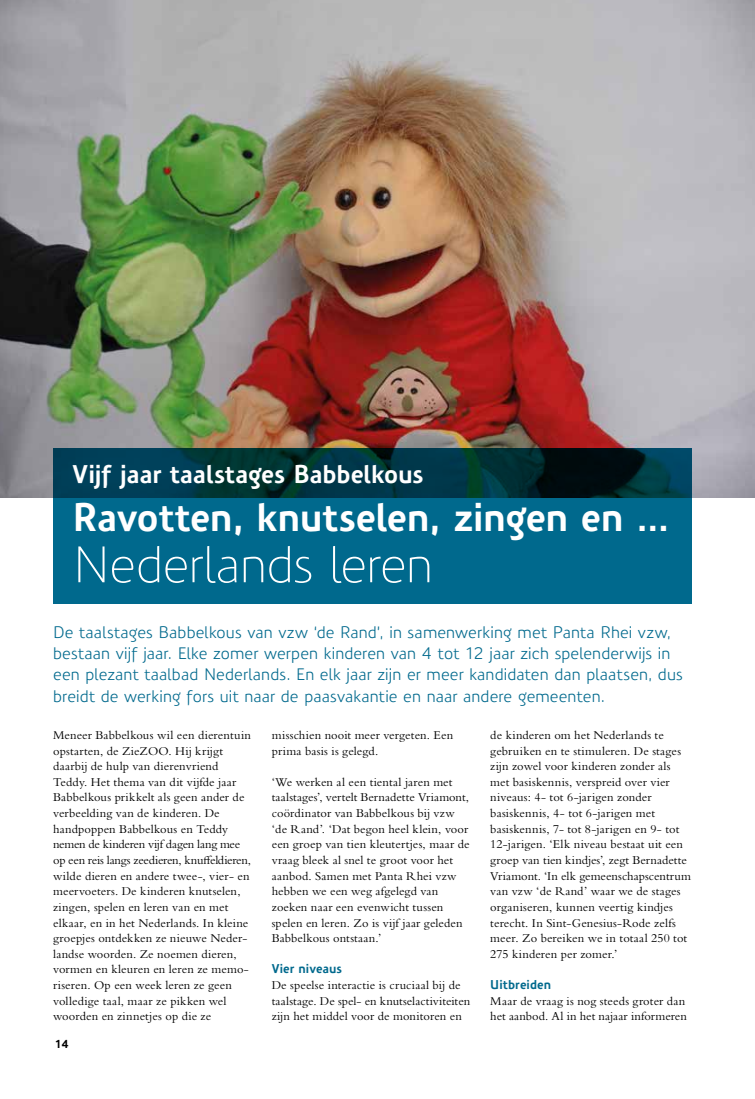
<style>
.page{position:relative;width:755px;height:1099px;background:#fff}
.page>*{position:absolute;margin:0;border:0;box-sizing:border-box;transform-origin:0 0}
.t1{font:300 50px "Precious Sans";letter-spacing:-.02em;color:#fff}
.t2{font:700 38.75px "Precious Sans";color:#fff}
.t3{font:700 25px "Precious Sans";color:#fff}
.t4{font:16.25px/21.2px "Precious Sans";letter-spacing:.005em;color:#00698d}
.t5{font:12.5px/15.6px "Bembo Std";letter-spacing:.01em;color:#000}
.t6{font:700 12.5px "Precious Sans";color:#00698d}
.t7{font:700 11.25px "Precious Sans";color:#000}
</style>
<div class="page">
<img style="left:0;top:0;width:755px;height:498px">
<svg style="left:53px;top:448px;width:638px;height:156px;background:#005773"></svg>
<h3 class="t3" style="left:73px;top:458px;width:352px">Vijf jaar taalstages Babbelkous</h3>
<h2 class="t2" style="left:73px;top:492px;width:598px">Ravotten, knutselen, zingen en …</h2>
<h1 class="t1" style="left:73px;top:532px;width:362px">Nederlands leren</h1>
<p class="t4" style="left:53px;top:621px;width:631px">De taalstages Babbelkous van vzw ‘de Rand’, in samenwerking met Panta Rhei vzw, bestaan vijf jaar. Elke zomer werpen kinderen van 4 tot 12 jaar zich spelenderwijs in een plezant taalbad Nederlands. En elk jaar zijn er meer kandidaten dan plaatsen, dus breidt de werking fors uit naar de paasvakantie en naar andere gemeenten.</p>
<p class="t5" style="left:53px;top:727px;width:199px">Meneer Babbelkous wil een dierentuin opstarten, de ZieZOO. Hij krijgt daarbij de hulp van dierenvriend Teddy. Het thema van dit vijfde jaar Babbelkous prikkelt als geen ander de verbeelding van de kinderen. De handpoppen Babbelkous en Teddy nemen de kinderen vijf dagen lang mee op een reis langs zeedieren, knuffeldieren, wilde dieren en andere twee-, vier- en meervoeters. De kinderen knutselen, zingen, spelen en leren van en met elkaar, en in het Nederlands. In kleine groepjes ontdekken ze nieuwe Neder&shy;landse woorden. Ze noemen dieren, vormen en kleuren en leren ze memo&shy;riseren. Op een week leren ze geen volledige taal, maar ze pikken wel woorden en zinnetjes op die ze</p>
<p class="t5" style="left:272px;top:727px;width:183px">misschien nooit meer vergeten. Een prima basis is gelegd.</p>
<p class="t5" style="left:272px;top:773px;width:199px">‘We werken al een tiental jaren met taalstages’, vertelt Bernadette Vriamont, coördinator van Babbelkous bij vzw ‘de Rand’. ‘Dat begon heel klein, voor een groep van tien kleutertjes, maar de vraag bleek al snel te groot voor het aanbod. Samen met Panta Rhei vzw hebben we een weg afgelegd van zoeken naar een evenwicht tussen spelen en leren. Zo is vijf jaar geleden Babbelkous ontstaan.’</p>
<p class="t6" style="left:272px;top:960px;width:72px">Vier niveaus</p>
<p class="t5" style="left:272px;top:977px;width:200px">De speelse interactie is cruciaal bij de taalstage. De spel- en knutselactiviteiten zijn het middel voor de monitoren en</p>
<p class="t7" style="left:55px;top:1037px;width:15px">14</p>
<p class="t5" style="left:490px;top:727px;width:202px">de kinderen om het Nederlands te gebruiken en te stimuleren. De stages zijn zowel voor kinderen zonder als met basiskennis, verspreid over vier niveaus: 4- tot 6-jarigen zonder basiskennis, 4- tot 6-jarigen met basiskennis, 7- tot 8-jarigen en 9- tot 12-jarigen. ‘Elk niveau bestaat uit een groep van tien kindjes’, zegt Bernadette Vriamont. ‘In elk gemeenschapscentrum van vzw ‘de Rand’ waar we de stages organiseren, kunnen veertig kindjes terecht. In Sint-Genesius-Rode zelfs meer. Zo bereiken we in totaal 250 tot 275 kinderen per zomer.’</p>
<p class="t6" style="left:490px;top:976px;width:62px">U itbreiden</p>
<p class="t5" style="left:490px;top:992px;width:198px">Maar de vraag is nog steeds groter dan het aanbod. Al in het najaar informeren</p>
</div>
